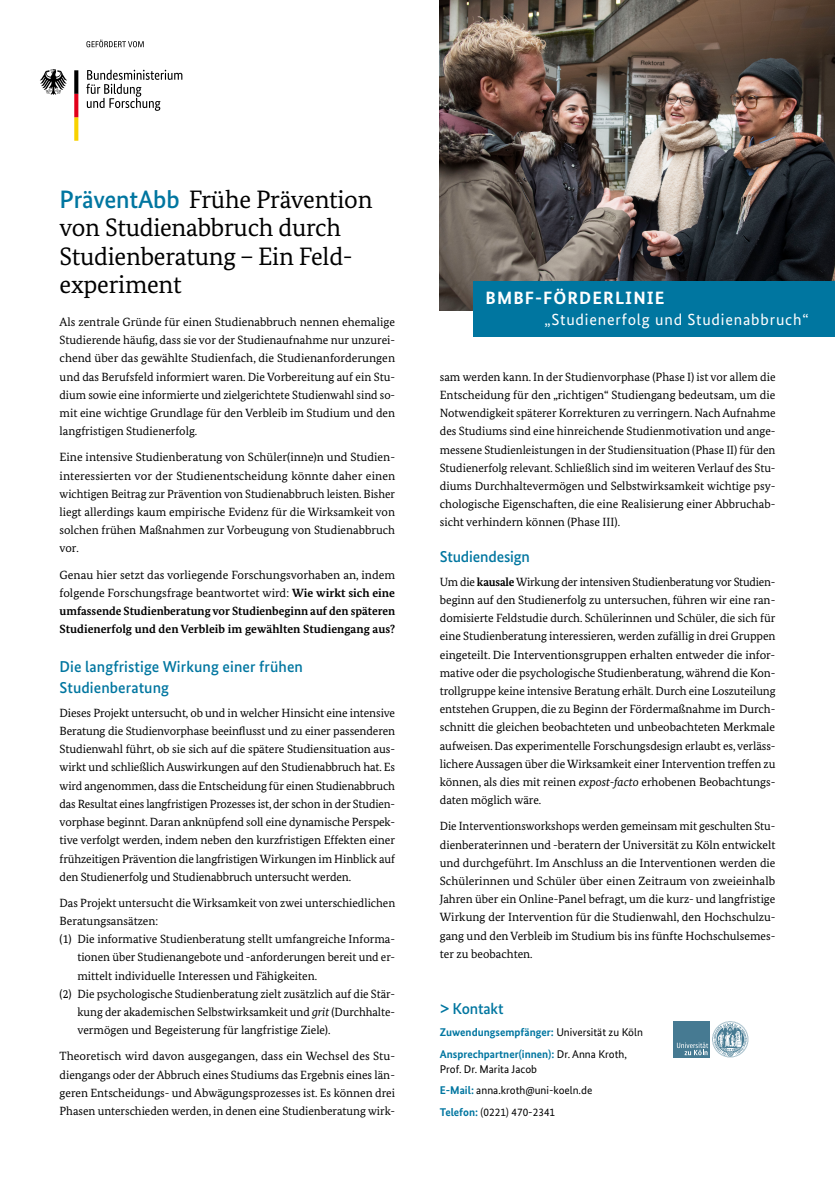
<style>
.page{position:relative;width:835px;height:1180px;background:#fff}
.page>*{position:absolute;margin:0;border:0;box-sizing:border-box;transform-origin:0 0}
._01_Headline{font:25.2px/28.3px "Bundes Serif";letter-spacing:-.01em;color:#000}
._05_Kastentext{font:700 17.85px "Bundes Sans";letter-spacing:.06em;color:#fff}
._05_Kastentext-2{font:16.1px "Bundes Sans";letter-spacing:.05em;color:#fff}
._02_Subheadline{font:500 15.75px/20.3px "Bundes Sans";letter-spacing:.005em;color:#0076a0}
._03_Fließtext{font:11.9px/18.2px "Bundes Serif";color:#000;text-align:justify}
._03_Fließtext-2{font:700 11.9px/18.2px "Bundes Serif";color:#000;text-align:justify}
._05_Kastentext-3{font:11.2px/15.4px "Bundes Sans";color:#000}
._05_Kastentext-4{font:700 11.2px "Bundes Sans";color:#0076a0}
.s1{font-family:"Bundes Sans";font-weight:500;color:#0076a0}
.s2{font-weight:400}
.s3{font-style:italic}
.s4{font-weight:700}
.s5{font-size:19.25px}
.s6{font-weight:400;color:#000}
.s7{font-weight:700;color:#0076a0}
</style>
<div class="page">
<img style="left:440px;top:0;width:394px;height:311px">
<svg style="left:86px;top:70px;width:96px;height:41px"></svg>
<svg style="left:40px;top:69px;width:27px;height:26px"></svg>
<svg style="left:74px;top:70px;width:4px;height:71px"></svg>
<svg style="left:86px;top:40px;width:58px;height:7px"></svg>
<div style="left:473px;top:281px;width:361px;height:55px;background:#0076a0"></div>
<div style="left:673px;top:1021px;width:36px;height:36px;background:#467a92"></div>
<svg style="left:676px;top:1021px;width:72px;height:36px"></svg>
<p class="_01_Headline" style="left:60px;top:185px;width:314px"><span class="s1">PräventAbb</span> Frühe Prävention von Studienabbruch durch<br>Studienberatung – Ein Feld&shy;experiment</p>
<p class="_03_Fließtext" style="left:60px;top:313px;width:337px">Als zentrale Gründe für einen Studienabbruch nennen ehemalige Studierende häufig, dass sie vor der Studienaufnahme nur unzurei&shy;chend über das gewählte Studienfach, die Studienanforderungen und das Berufsfeld informiert waren. Die Vorbereitung auf ein Stu&shy;dium sowie eine informierte und zielgerichtete Studienwahl sind so&shy;mit eine wichtige Grundlage für den Verbleib im Studium und den langfristigen Studienerfolg.</p>
<p class="_03_Fließtext" style="left:60px;top:448px;width:337px">Eine intensive Studienberatung von Schüler(inne)n und Studien&shy;interessierten vor der Studienentscheidung könnte daher einen wichtigen Beitrag zur Prävention von Studienabbruch leisten. Bisher liegt allerdings kaum empirische Evidenz für die Wirksamkeit von solchen frühen Maßnahmen zur Vorbeugung von Studienabbruch vor.</p>
<p class="_03_Fließtext-2" style="left:60px;top:565px;width:337px"><span class="s2">Genau hier setzt das vorliegende Forschungsvorhaben an, indem folgende Forschungsfrage beantwortet wird:</span> Wie wirkt sich eine umfassende Studienberatung vor Studienbeginn auf den späteren Studienerfolg und den Verbleib im gewählten Studiengang aus?</p>
<p class="_02_Subheadline" style="left:60px;top:656px;width:245px">Die langfristige Wirkung einer frühen<br>Studienberatung</p>
<p class="_03_Fließtext" style="left:60px;top:703px;width:337px">Dieses Projekt untersucht, ob und in welcher Hinsicht eine intensive Beratung die Studienvorphase beeinflusst und zu einer passenderen Studienwahl führt, ob sie sich auf die spätere Studiensituation aus&shy;wirkt und schließlich Auswirkungen auf den Studienabbruch hat. Es wird angenommen, dass die Entscheidung für einen Studienabbruch das Resultat eines langfristigen Prozesses ist, der schon in der Studien&shy;vorphase beginnt. Daran anknüpfend soll eine dynamische Perspek&shy;tive verfolgt werden, indem neben den kurzfristigen Effekten einer frühzeitigen Prävention die langfristigen Wirkungen im Hinblick auf den Studienerfolg und Studienabbruch untersucht werden.</p>
<p class="_03_Fließtext" style="left:60px;top:893px;width:337px">Das Projekt untersucht die Wirksamkeit von zwei unterschiedlichen<br>Beratungsansätzen:</p>
<p class="_03_Fließtext" style="left:77px;top:930px;width:319px;text-indent:-18px">(1) Die informative Studienberatung stellt umfangreiche Informa&shy;tionen über Studienangebote und -anforderungen bereit und er&shy;mittelt individuelle Interessen und Fähigkeiten.</p>
<p class="_03_Fließtext" style="left:77px;top:984px;width:319px;text-indent:-18px">(2) Die psychologische Studienberatung zielt zusätzlich auf die Stär&shy;kung der akademischen Selbstwirksamkeit und <span class="s3">grit</span> (Durchhalte&shy;vermögen und Begeisterung für langfristige Ziele).</p>
<p class="_03_Fließtext" style="left:60px;top:1047px;width:337px">Theoretisch wird davon ausgegangen, dass ein Wechsel des Stu&shy;diengangs oder der Abbruch eines Studiums das Ergebnis eines län&shy;geren Entscheidungs- und Abwägungsprozesses ist. Es können drei Phasen unterschieden werden, in denen eine Studienberatung wirk-</p>
<p class="_05_Kastentext" style="left:485px;top:287px;width:180px">BMBF-FÖRDERLINIE</p>
<p class="_05_Kastentext-2" style="left:544px;top:310px;width:266px">„Studienerfolg und Studienabbruch“</p>
<p class="_03_Fließtext" style="left:440px;top:367px;width:337px">sam werden kann. In der Studienvorphase (Phase I) ist vor allem die Entscheidung für den „richtigen“ Studiengang bedeutsam, um die Notwendigkeit späterer Korrekturen zu verringern. Nach Aufnahme des Studiums sind eine hinreichende Studienmotivation und ange&shy;messene Studienleistungen in der Studiensituation (Phase II) für den Studienerfolg relevant. Schließlich sind im weiteren Verlauf des Stu&shy;diums Durchhaltevermögen und Selbstwirksamkeit wichtige psy&shy;chologische Eigenschaften, die eine Realisierung einer Abbruchab&shy;sicht verhindern können (Phase III).</p>
<p class="_02_Subheadline" style="left:440px;top:546px;width:92px">Studiendesign</p>
<p class="_03_Fließtext" style="left:440px;top:572px;width:337px">Um die <span class="s4">kausale</span> Wirkung der intensiven Studienberatung vor Studien&shy;beginn auf den Studienerfolg zu untersuchen, führen wir eine ran&shy;domisierte Feldstudie durch. Schülerinnen und Schüler, die sich für eine Studienberatung interessieren, werden zufällig in drei Gruppen eingeteilt. Die Interventionsgruppen erhalten entweder die infor&shy;mative oder die psychologische Studienberatung, während die Kon&shy;trollgruppe keine intensive Beratung erhält. Durch eine Loszuteilung entstehen Gruppen, die zu Beginn der Fördermaßnahme im Durch&shy;schnitt die gleichen beobachteten und unbeobachteten Merkmale aufweisen. Das experimentelle Forschungsdesign erlaubt es, verläss&shy;lichere Aussagen über die Wirksamkeit einer Intervention treffen zu können, als dies mit reinen <span class="s3">expost-facto</span> erhobenen Beobachtungs&shy;daten möglich wäre.</p>
<p class="_03_Fließtext" style="left:440px;top:817px;width:337px">Die Interventionsworkshops werden gemeinsam mit geschulten Stu&shy;dienberaterinnen und -beratern der Universität zu Köln entwickelt und durchgeführt. Im Anschluss an die Interventionen werden die Schülerinnen und Schüler über einen Zeitraum von zweieinhalb Jahren über ein Online-Panel befragt, um die kurz- und langfristige Wirkung der Intervention für die Studienwahl, den Hochschulzu&shy;gang und den Verbleib im Studium bis ins fünfte Hochschulsemes&shy;ter zu beobachten.</p>
<p class="_02_Subheadline" style="left:440px;top:998px;width:65px"><span class="s5">&gt;</span> Kontakt</p>
<p class="_05_Kastentext-4" style="left:440px;top:1025px;width:204px">Zuwendungsempfänger: <span class="s6">Universität zu Köln</span></p>
<p class="_05_Kastentext-3" style="left:440px;top:1046px;width:188px"><span class="s7">Ansprechpartner(innen):</span> Dr. Anna Kroth,<br>Prof. Dr. Marita Jacob</p>
<p class="_05_Kastentext-3" style="left:440px;top:1082px;width:154px"><span class="s7">E-Mail:</span> anna.kroth@uni-koeln.de</p>
<p class="_05_Kastentext-3" style="left:440px;top:1104px;width:117px"><span class="s7">Telefon:</span> (0221) 470-2341</p>
</div>
